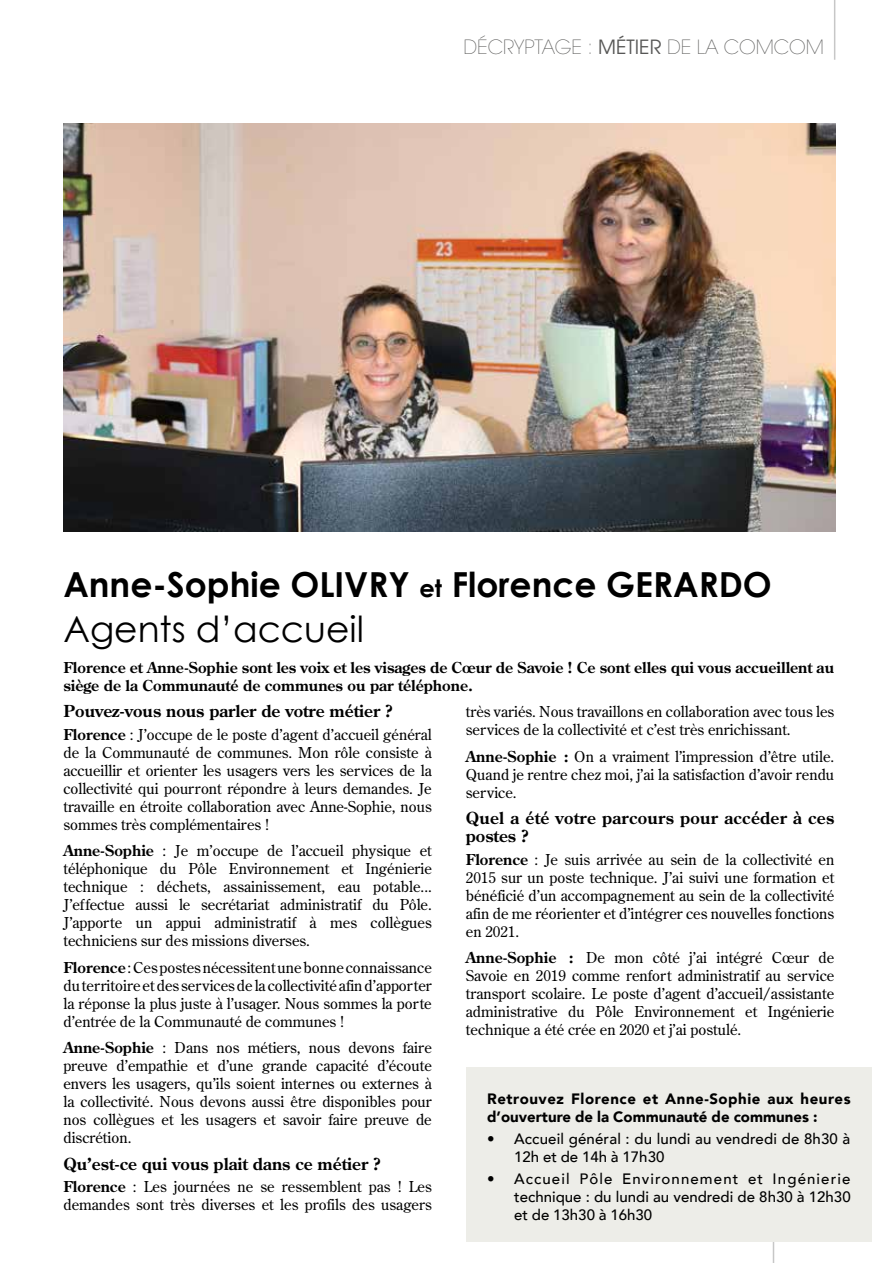
<style>
.page{position:relative;width:893px;height:1263px;background:#fff}
.page>*{position:absolute;margin:0;border:0;box-sizing:border-box;transform-origin:0 0}
.t1{font:36px "Century Gothic";color:#000}
.t2{font:700 34.5px "Century Gothic";color:#000}
.t3{font:200 19.5px "Avant Garde";color:#575756}
.t4{font:700 16.5px/18px "Century Old Style";color:#000}
.t5{font:15px/18px "Century Old Style";color:#000;text-align:justify}
.t6{font:500 15px/18px "Avenir";color:#000}
.t7{font:700 15px/18px "Century Old Style";color:#000}
.t8{font:900 15px/18px "Avenir";letter-spacing:.02em;color:#000}
.s1{font-weight:400}
.s2{font-size:24px}
.s3{font-weight:700}
</style>
<div class="page">
<hr style="left:773px;top:1230px;width:1px;height:33px;background:#c7c7c7">
<hr style="left:834px;top:0;width:1px;height:60px;background:#c7c7c7">
<div style="left:466px;top:1068px;width:406px;height:174px;background:#edede8"></div>
<img style="left:63px;top:123px;width:772px;height:408px">
<h3 class="t3" style="left:463px;top:36px;width:362px">DÉCRYPTAGE : <span class="s1">MÉTIER</span> DE LA COMCOM</h3>
<h2 class="t2" style="left:63px;top:558px;width:710px">Anne-Sophie OLIVRY <span class="s2">et</span> Florence GERARDO</h2>
<h1 class="t1" style="left:63px;top:604px;width:302px">Agents d’accueil</h1>
<p class="t7" style="left:63px;top:658px;width:772px">Florence et Anne-Sophie sont les voix et les visages de Cœur de Savoie ! Ce sont elles qui vous accueillent au siège de la Communauté de communes ou par téléphone.</p>
<p class="t4" style="left:63px;top:702px;width:331px">Pouvez-vous nous parler de votre métier ?</p>
<p class="t5" style="left:63px;top:725px;width:370px"><span class="s3">Florence</span> : J’occupe de le poste d’agent d’accueil général de la Communauté de communes. Mon rôle consiste à accueillir et orienter les usagers vers les services de la collectivité qui pourront répondre à leurs demandes. Je travaille en étroite collaboration avec Anne-Sophie, nous sommes très complémentaires !</p>
<p class="t5" style="left:63px;top:841px;width:370px"><span class="s3">Anne-Sophie</span> : Je m’occupe de l’accueil physique et téléphonique du Pôle Environnement et Ingénierie technique : déchets, assainissement, eau potable...<br>J’effectue aussi le secrétariat administratif du Pôle.<br>J’apporte un appui administratif à mes collègues techniciens sur des missions diverses.</p>
<p class="t5" style="left:63px;top:958px;width:370px"><span class="s3">Florence</span> : Ces postes nécessitent une bonne connaissance du territoire et des services de la collectivité afin d’apporter la réponse la plus juste à l’usager. Nous sommes la porte d’entrée de la Communauté de communes !</p>
<p class="t5" style="left:63px;top:1038px;width:370px"><span class="s3">Anne-Sophie</span> : Dans nos métiers, nous devons faire preuve d’empathie et d’une grande capacité d’écoute envers les usagers, qu’ils soient internes ou externes à la collectivité. Nous devons aussi être disponibles pour nos collègues et les usagers et savoir faire preuve de discrétion.</p>
<p class="t4" style="left:63px;top:1154px;width:319px">Qu’est-ce qui vous plait dans ce métier ?</p>
<p class="t5" style="left:63px;top:1177px;width:370px"><span class="s3">Florence</span> : Les journées ne se ressemblent pas ! Les demandes sont très diverses et les profils des usagers</p>
<p class="t5" style="left:466px;top:702px;width:370px">très variés. Nous travaillons en collaboration avec tous les services de la collectivité et c’est très enrichissant.</p>
<p class="t5" style="left:466px;top:747px;width:370px"><span class="s3">Anne-Sophie :</span> On a vraiment l’impression d’être utile.<br>Quand je rentre chez moi, j’ai la satisfaction d’avoir rendu service.</p>
<p class="t4" style="left:466px;top:809px;width:370px">Quel a été votre parcours pour accéder à ces postes ?</p>
<p class="t5" style="left:466px;top:850px;width:370px"><span class="s3">Florence</span> : Je suis arrivée au sein de la collectivité en 2015 sur un poste technique. J’ai suivi une formation et bénéficié d’un accompagnement au sein de la collectivité afin de me réorienter et d’intégrer ces nouvelles fonctions en 2021.</p>
<p class="t5" style="left:466px;top:948px;width:370px"><span class="s3">Anne-Sophie :</span> De mon côté j’ai intégré Cœur de Savoie en 2019 comme renfort administratif au service transport scolaire. Le poste d’agent d’accueil/assistante administrative du Pôle Environnement et Ingénierie technique a été crée en 2020 et j’ai postulé.</p>
<p class="t8" style="left:487px;top:1089px;width:365px">Retrouvez Florence et Anne-Sophie aux heures d’ouverture de la Communauté de communes :</p>
<p class="t6" style="left:514px;top:1129px;width:338px;text-indent:-27px">• Accueil général : du lundi au vendredi de 8h30 à<br>12h et de 14h à 17h30</p>
<p class="t6" style="left:514px;top:1169px;width:338px;text-align:justify;text-indent:-27px">• Accueil Pôle Environnement et Ingénierie technique : du lundi au vendredi de 8h30 à 12h30 et de 13h30 à 16h30</p>
</div>
